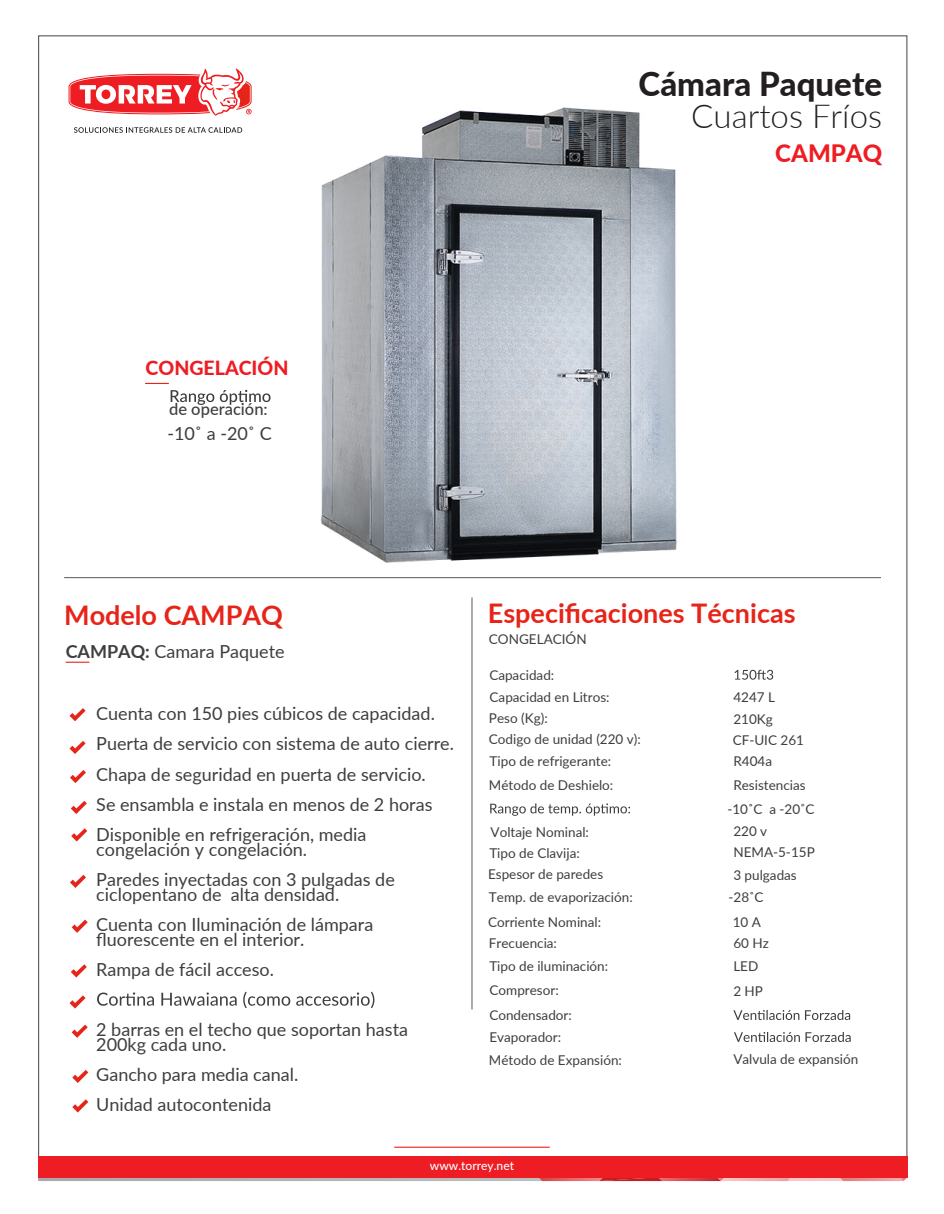
<style>
.page{position:relative;width:944px;height:1214px;background:#fff}
.page>*{position:absolute;margin:0;border:0;box-sizing:border-box;transform-origin:0 0}
.t1{font:800 33px "Lato";color:#231f20}
.t2{font:300 33px "Lato";color:#231f20}
.t3{font:700 27px "Lato";color:#e72419}
.t4{font:800 24px "Lato";color:#ee1d23}
.t5{font:800 19.5px "Lato";color:#ee1d23}
.t6{font:18px/30px "Lato";color:#3e3e3f}
.t7{font:500 16.5px "Lato";color:#3e3e3f}
.t8{font:13.5px/21.3px "Lato";color:#3e3e3f}
.t9{font:500 12px "Lato";color:#fff}
.s1{font-weight:700}
</style>
<div class="page">
<img style="left:321px;top:107px;width:356px;height:456px">
<svg style="left:38px;top:1177px;width:869px;height:4px;background:#d07c80"></svg>
<svg style="left:74px;top:127px;width:168px;height:6px"></svg>
<hr style="left:471px;top:597px;width:1px;height:412px;background:#57585a">
<hr style="left:64px;top:577px;width:817px;height:1px;background:#57585a">
<div style="left:38px;top:1156px;width:869px;height:21px;background:#ee1d23"></div>
<hr style="left:66px;top:661px;width:23px;height:2px;background:#e72419">
<svg style="left:69px;top:708px;width:17px;height:13px"></svg>
<svg style="left:71px;top:828px;width:16px;height:13px"></svg>
<svg style="left:70px;top:770px;width:16px;height:13px"></svg>
<svg style="left:71px;top:801px;width:16px;height:13px"></svg>
<svg style="left:71px;top:964px;width:16px;height:13px"></svg>
<svg style="left:70px;top:874px;width:16px;height:14px"></svg>
<svg style="left:72px;top:919px;width:16px;height:13px"></svg>
<svg style="left:69px;top:995px;width:17px;height:13px"></svg>
<svg style="left:97px;top:991px;width:277px;height:17px"></svg>
<svg style="left:734px;top:670px;width:39px;height:9px"></svg>
<svg style="left:490px;top:803px;width:140px;height:13px"></svg>
<svg style="left:733px;top:1010px;width:117px;height:10px"></svg>
<svg style="left:72px;top:1024px;width:16px;height:13px"></svg>
<svg style="left:171px;top:390px;width:99px;height:15px"></svg>
<svg style="left:72px;top:1070px;width:16px;height:13px"></svg>
<svg style="left:145px;top:383px;width:24px;height:1px"></svg>
<hr style="left:394px;top:1146px;width:156px;height:1px;background:#e72419">
<svg style="left:69px;top:741px;width:17px;height:13px"></svg>
<svg style="left:734px;top:1032px;width:116px;height:10px"></svg>
<svg style="left:72px;top:1099px;width:16px;height:13px"></svg>
<svg style="left:68px;top:68px;width:184px;height:48px"></svg>
<h1 class="t1" style="left:638px;top:60px;width:245px">Cámara Paquete</h1>
<h1 class="t2" style="left:691px;top:93px;width:192px">Cuartos Fríos</h1>
<h3 class="t4" style="left:775px;top:136px;width:108px">CAMPAQ</h3>
<p class="t5" style="left:146px;top:354px;width:144px">CONGELACIÓN</p>
<p class="t7" style="left:169px;top:397px;width:100px">de operación:</p>
<p class="t6" style="left:167px;top:418px;width:106px">-10˚ a -20˚ C</p>
<h2 class="t3" style="left:64px;top:595px;width:220px">Modelo CAMPAQ</h2>
<p class="t6" style="left:66px;top:635px;width:220px"><span class="s1">CAMPAQ:</span> Camara Paquete</p>
<p class="t6" style="left:96px;top:698px;width:359px">Cuenta con 150 pies cúbicos de capacidad.<br>Puerta de servicio con sistema de auto cierre.<br>Chapa de seguridad en puerta de servicio.<br>Se ensambla e instala en menos de 2 horas Disponible en refrigeración, media</p>
<p class="t6" style="left:96px;top:833px;width:300px">congelación y congelación.<br>Paredes inyectadas con 3 pulgadas de</p>
<p class="t6" style="left:96px;top:878px;width:278px">ciclopentano de alta densidad.<br>Cuenta con Iluminación de lámpara</p>
<p class="t6" style="left:96px;top:923px;width:210px">fluorescente en el interior.<br>Rampa de fácil acceso.</p>
<p class="t6" style="left:96px;top:1020px;width:313px;line-height:15px">2 barras en el techo que soportan hasta<br>200kg cada uno.</p>
<p class="t6" style="left:96px;top:1058px;width:203px">Gancho para media canal.<br>Unidad autocontenida</p>
<h2 class="t3" style="left:488px;top:593px;width:309px">Especificaciones Técnicas</h2>
<p class="t8" style="left:489px;top:627px;width:99px">CONGELACIÓN</p>
<p class="t8" style="left:489px;top:664px;width:66px">Capacidad:</p>
<p class="t8" style="left:489px;top:686px;width:153px">Capacidad en Litros:<br>Peso (Kg):<br>Codigo de unidad (220 v):</p>
<p class="t8" style="left:733px;top:685px;width:43px;line-height:22.2px">4247 L<br>210Kg</p>
<p class="t8" style="left:732px;top:728px;width:73px">CF-UIC 261</p>
<p class="t8" style="left:489px;top:748px;width:126px;line-height:24.3px">Tipo de refrigerante:<br>Método de Deshielo:</p>
<p class="t8" style="left:733px;top:749px;width:40px">R404a</p>
<p class="t8" style="left:733px;top:773px;width:74px">Resistencias</p>
<p class="t8" style="left:727px;top:798px;width:89px">-10˚C a -20˚C</p>
<p class="t8" style="left:488px;top:820px;width:117px">Voltaje Nominal:<br>Tipo de Clavija:<br>Espesor de paredes</p>
<p class="t8" style="left:733px;top:819px;width:83px">220 v<br>NEMA-5-15P</p>
<p class="t8" style="left:733px;top:864px;width:65px">3 pulgadas</p>
<p class="t8" style="left:489px;top:885px;width:145px">Temp. de evaporización:</p>
<p class="t8" style="left:728px;top:886px;width:37px">-28˚C</p>
<p class="t8" style="left:488px;top:910px;width:114px">Corriente Nominal:</p>
<p class="t8" style="left:732px;top:910px;width:30px">10 A</p>
<p class="t8" style="left:489px;top:931px;width:121px;line-height:23.2px">Frecuencia:<br>Tipo de iluminación:<br>Compresor:</p>
<p class="t8" style="left:489px;top:1002px;width:134px;line-height:22.8px">Condensador:<br>Evaporador:<br>Método de Expansión:</p>
<p class="t8" style="left:733px;top:931px;width:37px;line-height:22.8px">60 Hz<br>LED</p>
<p class="t8" style="left:733px;top:979px;width:31px">2 HP</p>
<p class="t8" style="left:733px;top:1048px;width:126px">Valvula de expansión</p>
<p class="t9" style="left:430px;top:1156px;width:86px">www.torrey.net</p>
</div>
